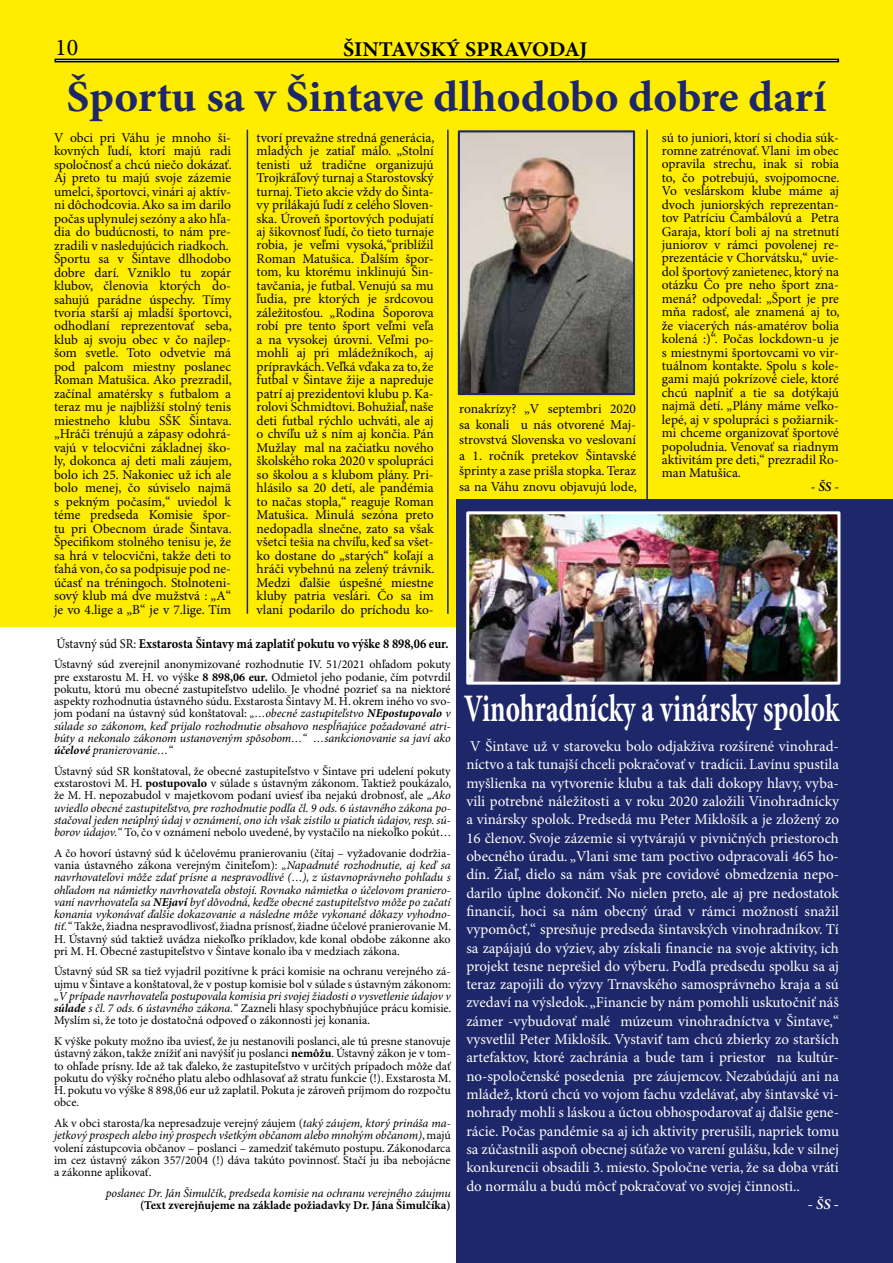
<style>
.page{position:relative;width:893px;height:1263px;background:#fff}
.page>*{position:absolute;margin:0;border:0;box-sizing:border-box;transform-origin:0 0}
.t1{font:700 44.25px "Minion Pro";color:#1e2769}
.t2{font:700 39px "Minion Pro";color:#fff;scale:.7 1}
.t3{font:24px "Minion Pro";color:#000}
.t4{font:700 21px "Minion Pro";letter-spacing:-.015em;color:#000;scale:1.05 1}
.t5{font:15px/18.3px "Minion Pro";color:#fff;text-align:justify}
.t6{font:italic 600 15px "Minion Pro";color:#fff}
.t7{font:13.5px/13.5px "Minion Pro";color:#000;text-align:justify}
.t8{font:700 13.5px "Minion Pro";color:#000;scale:.92 1}
.t9{font:italic 600 13.5px "Minion Pro";color:#000}
.t10{font:12px/12.3px "Minion Pro";letter-spacing:-.005em;color:#000;text-align:justify}
.t11{font:italic 12px/12.3px "Minion Pro";letter-spacing:-.005em;color:#000;text-align:justify}
.t12{font:700 12px "Minion Pro";color:#000}
.s1{font-weight:400}
.s2{font-weight:700}
.s3{font-style:italic}
.s4{font-weight:700;font-style:italic}
.s5{font-style:normal}
</style>
<div class="page">
<div style="left:0;top:0;width:893px;height:626px;background:#ffed00"></div>
<div style="left:456px;top:500px;width:437px;height:763px;background:#1e2769"></div>
<hr style="left:247px;top:130px;width:1px;height:484px;background:#1e2769">
<hr style="left:646px;top:130px;width:2px;height:484px;background:#1e2769">
<hr style="left:447px;top:130px;width:2px;height:484px;background:#1e2769">
<img style="left:461px;top:133px;width:171px;height:259px">
<div style="left:458px;top:130px;width:177px;height:265px;border:2px solid #1e2769"></div>
<img style="left:470px;top:515px;width:366px;height:166px">
<div style="left:466px;top:511px;width:374px;height:174px;border:3px solid #fff"></div>
<div style="left:55px;top:59px;width:784px;height:3px;border:2px solid #000"></div>
<h3 class="t3" style="left:55px;top:33px;width:25px">10</h3>
<h3 class="t4" style="left:343px;top:37px;width:234px">ŠINTAVSKÝ SPRAVODAJ</h3>
<h1 class="t1" style="left:67px;top:70px;width:761px">Športu sa v Šintave dlhodobo dobre darí</h1>
<p class="t7" style="left:54px;top:131px;width:179px;text-align:left">V obci pri Váhu je mnoho ši&shy;kovných ľudí, ktorí majú radi spoločnosť a chcú niečo dokázať.<br>Aj preto tu majú svoje zázemie umelci, športovci, vinári aj aktív&shy;ni dôchodcovia. Ako sa im darilo počas uplynulej sezóny a ako hľa&shy;dia do budúcnosti, to nám pre&shy;zradili v nasledujúcich riadkoch.<br>Športu sa v Šintave dlhodobo dobre darí. Vzniklo tu zopár klubov, členovia ktorých do&shy;sahujú parádne úspechy. Tímy tvoria starší aj mladší športovci, odhodlaní reprezentovať seba, klub aj svoju obec v čo najlep&shy;šom svetle. Toto odvetvie má pod palcom miestny poslanec<br>Roman Matušica. Ako prezradil, začínal amatérsky s futbalom a teraz mu je najbližší stolný tenis miestneho klubu SŠK Šintava. „Hráči trénujú a zápasy odohrá&shy;vajú v telocvični základnej ško&shy;ly, dokonca aj deti mali záujem, bolo ich 25. Nakoniec už ich ale bolo menej, čo súviselo najmä s pekným počasím,“ uviedol k téme predseda Komisie špor&shy;tu pri Obecnom úrade Šintava.<br>Špecifikom stolného tenisu je, že sa hrá v telocvični, takže deti to ťahá von, čo sa podpisuje pod ne&shy;účasť na tréningoch. Stolnoteni&shy;sový klub má dve mužstvá : „A“ je vo 4.lige a „B“ je v 7.lige. Tím</p>
<p class="t7" style="left:257px;top:131px;width:179px">tvorí prevažne stredná generácia, mladých je zatiaľ málo. „Stolní tenisti už tradične organizujú Trojkráľový turnaj a Starostovský turnaj. Tieto akcie vždy do Šinta&shy;vy prilákajú ľudí z celého Sloven&shy;ska. Úroveň športových podujatí aj šikovnosť ľudí, čo tieto turnaje robia, je veľmi vysoká,“priblížil Roman Matušica. Ďalším špor&shy;tom, ku ktorému inklinujú Šin&shy;tavčania, je futbal. Venujú sa mu ľudia, pre ktorých je srdcovou záležitosťou. „Rodina Šoporova robí pre tento šport veľmi veľa a na vysokej úrovni. Veľmi po&shy;mohli aj pri mládežníkoch, aj prípravkách. Veľká vďaka za to, že futbal v Šintave žije a napreduje patrí aj prezidentovi klubu p. Ka&shy;rolovi Schmidtovi. Bohužiaľ, naše deti futbal rýchlo uchváti, ale aj o chvíľu už s ním aj končia. Pán Mužlay mal na začiatku nového školského roka 2020 v spolupráci so školou a s klubom plány. Pri&shy;hlásilo sa 20 detí, ale pandémia to načas stopla,“ reaguje Roman Matušica. Minulá sezóna preto nedopadla slnečne, zato sa však všetci tešia na chvíľu, keď sa všet&shy;ko dostane do „starých“ koľají a hráči vybehnú na zelený trávnik.<br>Medzi ďalšie úspešné miestne kluby patria veslári. Čo sa im vlani podarilo do príchodu ko-</p>
<p class="t7" style="left:662px;top:131px;width:179px">sú to juniori, ktorí si chodia súk&shy;romne zatrénovať. Vlani im obec opravila strechu, inak si robia to, čo potrebujú, svojpomocne.<br>Vo veslárskom klube máme aj dvoch juniorských reprezentan&shy;tov Patríciu Čambálovú a Petra Garaja, ktorí boli aj na stretnutí juniorov v rámci povolenej re&shy;prezentácie v Chorvátsku,“ uvie&shy;dol športový zanietenec, ktorý na otázku Čo pre neho šport zna&shy;mená? odpovedal: „Šport je pre mňa radosť, ale znamená aj to, že viacerých nás-amatérov bolia kolená :)“. Počas lockdown-u je s miestnymi športovcami vo vir&shy;tuálnom kontakte. Spolu s kole&shy;gami majú pokrízové ciele, ktoré chcú naplniť a tie sa dotýkajú najmä detí. „Plány máme veľko&shy;lepé, aj v spolupráci s požiarnik&shy;mi chceme organizovať športové popoludnia. Venovať sa riadnym aktivitám pre deti,“ prezradil Ro&shy;man Matušica.</p>
<p class="t9" style="left:811px;top:478px;width:30px">- ŠS -</p>
<p class="t7" style="left:459px;top:402px;width:179px;line-height:15.5px">ronakrízy? „V septembri 2020 sa konali u nás otvorené Maj&shy;strovstvá Slovenska vo veslovaní a 1. ročník pretekov Šintavské šprinty a zase prišla stopka. Teraz sa na Váhu znovu objavujú lode,</p>
<p class="t8" style="left:57px;top:635px;width:428px"><span class="s1">Ústavný súd SR:</span> Exstarosta Šintavy má zaplatiť pokutu vo výške 8 898,06 eur.</p>
<p class="t10" style="left:54px;top:659px;width:398px">Ústavný súd zverejnil anonymizované rozhodnutie IV. 51/2021 ohľadom pokuty pre exstarostu M. H. vo výške <span class="s2">8 898,06 eur.</span> Odmietol jeho podanie, čím potvrdil pokutu, ktorú mu obecné zastupiteľstvo udelilo. Je vhodné pozrieť sa na niektoré aspekty rozhodnutia ústavného súdu. Exstarosta Šintavy M. H. okrem iného vo svo&shy;jom podaní na ústavný súd konštatoval: <span class="s3">„…obecné zastupiteľstvo</span> <span class="s4">NEpostupovalo</span> <span class="s3">v súlade so zákonom, keď prijalo rozhodnutie obsahovo nespĺňajúce požadované atri&shy;búty a nekonalo zákonom ustanoveným spôsobom…“ …sankcionovanie sa javí ako </span><span class="s4">účelové</span> <span class="s3">pranierovanie…“</span></p>
<p class="t10" style="left:54px;top:765px;width:399px">Ústavný súd SR konštatoval, že obecné zastupiteľstvo v Šintave pri udelení pokuty exstarostovi M. H. <span class="s2">postupovalo</span> v súlade s ústavným zákonom. Taktiež poukázalo, že M. H. nepozabudol v majetkovom podaní uviesť iba nejakú drobnosť, ale <span class="s3">„Ako uviedlo obecné zastupiteľstvo, pre rozhodnutie podľa čl. 9 ods. 6 ústavného zákona po&shy;stačoval jeden neúplný údaj v oznámení, ono ich však zistilo u piatich údajov, resp. sú&shy;borov údajov.“</span> To, čo v oznámení nebolo uvedené, by vystačilo na niekoľko pokút…</p>
<p class="t11" style="left:54px;top:847px;width:399px"><span class="s5">A čo hovorí ústavný súd k účelovému pranierovaniu (čítaj – vyžadovanie dodržia&shy;vania ústavného zákona verejným činiteľom):</span> „Napadnuté rozhodnutie, aj keď sa navrhovateľovi môže zdať prísne a nespravodlivé (…), z ústavnoprávneho pohľadu s ohľadom na námietky navrhovateľa obstojí. Rovnako námietka o účelovom praniero&shy;vaní navrhovateľa sa <span class="s2">NEjaví</span> byť dôvodná, keďže obecné zastupiteľstvo môže po začatí konania vykonávať ďalšie dokazovanie a následne môže vykonané dôkazy vyhodno&shy;tiť.“ <span class="s5">Takže, žiadna nespravodlivosť, žiadna prísnosť, žiadne účelové pranierovanie M.<br>H. Ústavný súd taktiež uvádza niekoľko príkladov, kde konal obdobe zákonne ako pri M. H. Obecné zastupiteľstvo v Šintave konalo iba v medziach zákona.</span></p>
<p class="t10" style="left:54px;top:966px;width:399px">Ústavný súd SR sa tiež vyjadril pozitívne k práci komisie na ochranu verejného zá&shy;ujmu v Šintave a konštatoval, že v postup komisie bol v súlade s ústavným zákonom:</p>
<p class="t11" style="left:54px;top:990px;width:399px">„V prípade navrhovateľa postupovala komisia pri svojej žiadosti o vysvetlenie údajov v <span class="s2">súlade</span> s čl. 7 ods. 6 ústavného zákona.“ <span class="s5">Zazneli hlasy spochybňujúce prácu komisie.<br>Myslím si, že toto je dostatočná odpoveď o zákonnosti jej konania.</span></p>
<p class="t10" style="left:54px;top:1036px;width:399px">K výške pokuty možno iba uviesť, že ju nestanovili poslanci, ale tú presne stanovuje ústavný zákon, takže znížiť ani navýšiť ju poslanci <span class="s2">nemôžu</span>. Ústavný zákon je v tom&shy;to ohľade prísny. Ide až tak ďaleko, že zastupiteľstvo v určitých prípadoch môže dať pokutu do výšky ročného platu alebo odhlasovať až stratu funkcie (!). Exstarosta M.<br>H. pokutu vo výške 8 898,06 eur už zaplatil. Pokuta je zároveň príjmom do rozpočtu obce.</p>
<p class="t10" style="left:54px;top:1117px;width:398px">Ak v obci starosta/ka nepresadzuje verejný záujem (<span class="s3">taký záujem, ktorý prináša ma&shy;jetkový prospech alebo iný prospech všetkým občanom alebo mnohým občanom)</span>, majú volení zástupcovia občanov – poslanci – zamedziť takémuto postupu. Zákonodarca im cez ústavný zákon 357/2004 (!) dáva takúto povinnosť. Stačí ju iba nebojácne a zákonne aplikovať.</p>
<p class="t11" style="left:106px;top:1187px;width:346px">poslanec Dr. Ján Šimulčík, predseda komisie na ochranu verejného záujmu</p>
<p class="t12" style="left:140px;top:1198px;width:312px">(Text zverejňujeme na základe požiadavky Dr. Jána Šimulčíka)</p>
<h2 class="t2" style="left:464px;top:686px;width:538px">Vinohradnícky a vinársky spolok</h2>
<p class="t5" style="left:466px;top:737px;width:374px">V Šintave už v staroveku bolo odjakživa rozšírené vinohrad&shy;níctvo a tak tunajší chceli pokračovať v tradícii. Lavínu spustila myšlienka na vytvorenie klubu a tak dali dokopy hlavy, vyba&shy;vili potrebné náležitosti a v roku 2020 založili Vinohradnícky a vinársky spolok. Predsedá mu Peter Miklošík a je zložený zo 16 členov. Svoje zázemie si vytvárajú v pivničných priestoroch obecného úradu. „Vlani sme tam poctivo odpracovali 465 ho&shy;dín. Žiaľ, dielo sa nám však pre covidové obmedzenia nepo&shy;darilo úplne dokončiť. No nielen preto, ale aj pre nedostatok financií, hoci sa nám obecný úrad v rámci možností snažil vypomôcť,“ spresňuje predseda šintavských vinohradníkov. Tí sa zapájajú do výziev, aby získali financie na svoje aktivity, ich projekt tesne neprešiel do výberu. Podľa predsedu spolku sa aj teraz zapojili do výzvy Trnavského samosprávneho kraja a sú zvedaví na výsledok. „Financie by nám pomohli uskutočniť náš zámer -vybudovať malé múzeum vinohradníctva v Šintave,“ vysvetlil Peter Miklošík. Vystaviť tam chcú zbierky zo starších artefaktov, ktoré zachránia a bude tam i priestor na kultúr&shy;no-spoločenské posedenia pre záujemcov. Nezabúdajú ani na mládež, ktorú chcú vo vojom fachu vzdelávať, aby šintavské vi&shy;nohrady mohli s láskou a úctou obhospodarovať aj ďalšie gene&shy;rácie. Počas pandémie sa aj ich aktivity prerušili, napriek tomu sa zúčastnili aspoň obecnej súťaže vo varení gulášu, kde v silnej konkurencii obsadili 3. miesto. Spoločne veria, že sa doba vráti do normálu a budú môcť pokračovať vo svojej činnosti..</p>
<p class="t6" style="left:808px;top:1195px;width:33px">- ŠS -</p>
</div>
